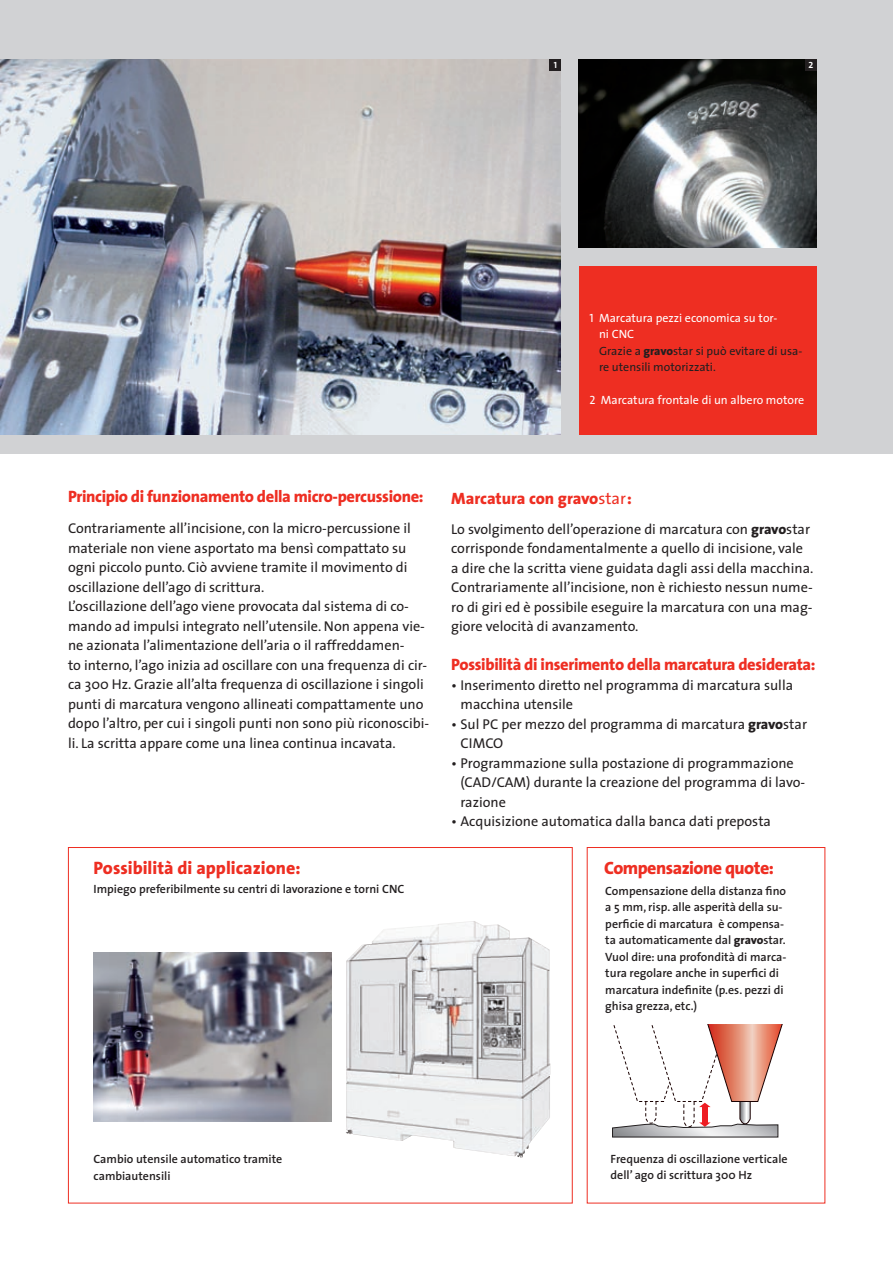
<style>
.page{position:relative;width:893px;height:1263px;background:#fff}
.page>*{position:absolute;margin:0;border:0;box-sizing:border-box;transform-origin:0 0}
.t1{font:800 18px "The Sans";color:#ee2e22}
.t2{font:800 18px "The Sans";letter-spacing:-.03em;color:#ee2e22}
.t3{font:800 16.5px "The Sans";letter-spacing:-.02em;color:#ee2e22}
.t4{font:800 16.5px "The Sans";color:#ee2e22}
.t5{font:14.25px/19.5px "The Sans";color:#231f20}
.t6{font:600 12px/16.5px "The Sans";color:#231f20}
.t7{font:12px/16.5px "The Sans";color:#231f20}
.t8{font:12px "The Sans";color:#fff}
.t9{font:9px "The Sans Bold Caps";color:#fff}
.t10{font:9px "The Sans Bold Expert";color:#fff}
.s1{font-family:"The Sans Caps";color:#fff}
.s2{color:#fff}
.s3{font-weight:800}
.s4{font-family:"The Sans Caps"}
.s5{font-weight:400}
</style>
<div class="page">
<img style="left:94px;top:952px;width:237px;height:169px">
<div style="left:1px;top:0;width:892px;height:453px;background:#d1d2d4"></div>
<div style="left:579px;top:266px;width:237px;height:169px;background:#ee2e22"></div>
<svg style="left:612px;top:1024px;width:171px;height:113px"></svg>
<img style="left:0;top:60px;width:561px;height:375px">
<img style="left:579px;top:60px;width:237px;height:187px">
<div style="left:550px;top:60px;width:11px;height:11px;background:#231f20"></div>
<div style="left:805px;top:60px;width:11px;height:11px;background:#231f20"></div>
<img style="left:346px;top:921px;width:204px;height:237px">
<p class="t9" style="left:554px;top:58px;width:5px">1</p>
<p class="t10" style="left:808px;top:58px;width:6px">2</p>
<p class="t7" style="left:599px;top:309px;width:205px;text-indent:-9px"><span class="s1">1</span> <span class="s2">Marcatura pezzi economica su tor-<br>ni CNC<br></span>Grazie a <span class="s3">gravo</span>star si può evitare di usa&shy;re utensili motorizzati.</p>
<p class="t8" style="left:590px;top:390px;width:216px"><span class="s4">2</span> Marcatura frontale di un albero motore</p>
<p class="t3" style="left:68px;top:483px;width:357px">Principio di funzionamento della micro-percussione:</p>
<p class="t5" style="left:68px;top:518px;width:363px">Contrariamente all’incisione, con la micro-percussione il materiale non viene asportato ma bensì compattato su ogni piccolo punto. Ciò avviene tramite il movimento di oscillazione dell’ago di scrittura.<br>L’oscillazione dell’ago viene provocata dal sistema di co&shy;mando ad impulsi integrato nell’utensile. Non appena vie&shy;ne azionata l’alimentazione dell’aria o il raffreddamen-<br>to interno, l’ago inizia ad oscillare con una frequenza di cir&shy;ca 300 Hz. Grazie all’alta frequenza di oscillazione i singoli punti di marcatura vengono allineati compattamente uno dopo l’altro, per cui i singoli punti non sono più riconoscibi&shy;li. La scritta appare come una linea continua incavata.</p>
<p class="t1" style="left:94px;top:852px;width:208px">Possibilità di applicazione:</p>
<p class="t6" style="left:94px;top:880px;width:312px">Impiego preferibilmente su centri di lavorazione e torni CNC</p>
<p class="t4" style="left:451px;top:484px;width:182px">Marcatura con gravo<span class="s5">star</span>:</p>
<p class="t5" style="left:451px;top:519px;width:364px">Lo svolgimento dell’operazione di marcatura con <span class="s3">gravo</span>star corrisponde fondamentalmente a quello di incisione, vale a dire che la scritta viene guidata dagli assi della macchina.<br>Contrariamente all’incisione, non è richiesto nessun nume&shy;ro di giri ed è possibile eseguire la marcatura con una mag&shy;giore velocità di avanzamento.</p>
<p class="t3" style="left:451px;top:651px;width:366px">Possibilità di inserimento della marcatura desiderata:</p>
<p class="t5" style="left:460px;top:675px;width:334px;text-indent:-9px">• Inserimento diretto nel programma di marcatura sulla macchina utensile</p>
<p class="t5" style="left:460px;top:713px;width:348px;text-indent:-9px">• Sul PC per mezzo del programma di marcatura <span class="s3">gravo</span>star<br>CIMCO</p>
<p class="t5" style="left:460px;top:752px;width:346px;text-indent:-9px">• Programmazione sulla postazione di programmazione (CAD/CAM) durante la creazione del programma di lavo&shy;razione</p>
<p class="t5" style="left:451px;top:811px;width:321px">• Acquisizione automatica dalla banca dati preposta</p>
<p class="t2" style="left:604px;top:852px;width:171px">Compensazione quote:</p>
<p class="t6" style="left:605px;top:882px;width:183px">Compensazione della distanza fino a 5 mm, risp. alle asperità della su&shy;perficie di marcatura è compensa&shy;ta automaticamente dal <span class="s3">gravo</span>star.<br>Vuol dire: una profondità di marca&shy;tura regolare anche in superfici di marcatura indefinite (p.es. pezzi di ghisa grezza, etc.)</p>
<p class="t6" style="left:94px;top:1151px;width:190px">Cambio utensile automatico tramite cambiautensili</p>
<p class="t6" style="left:611px;top:1150px;width:178px">Frequenza di oscillazione verticale dell’ ago di scrittura 300 Hz</p>
</div>
